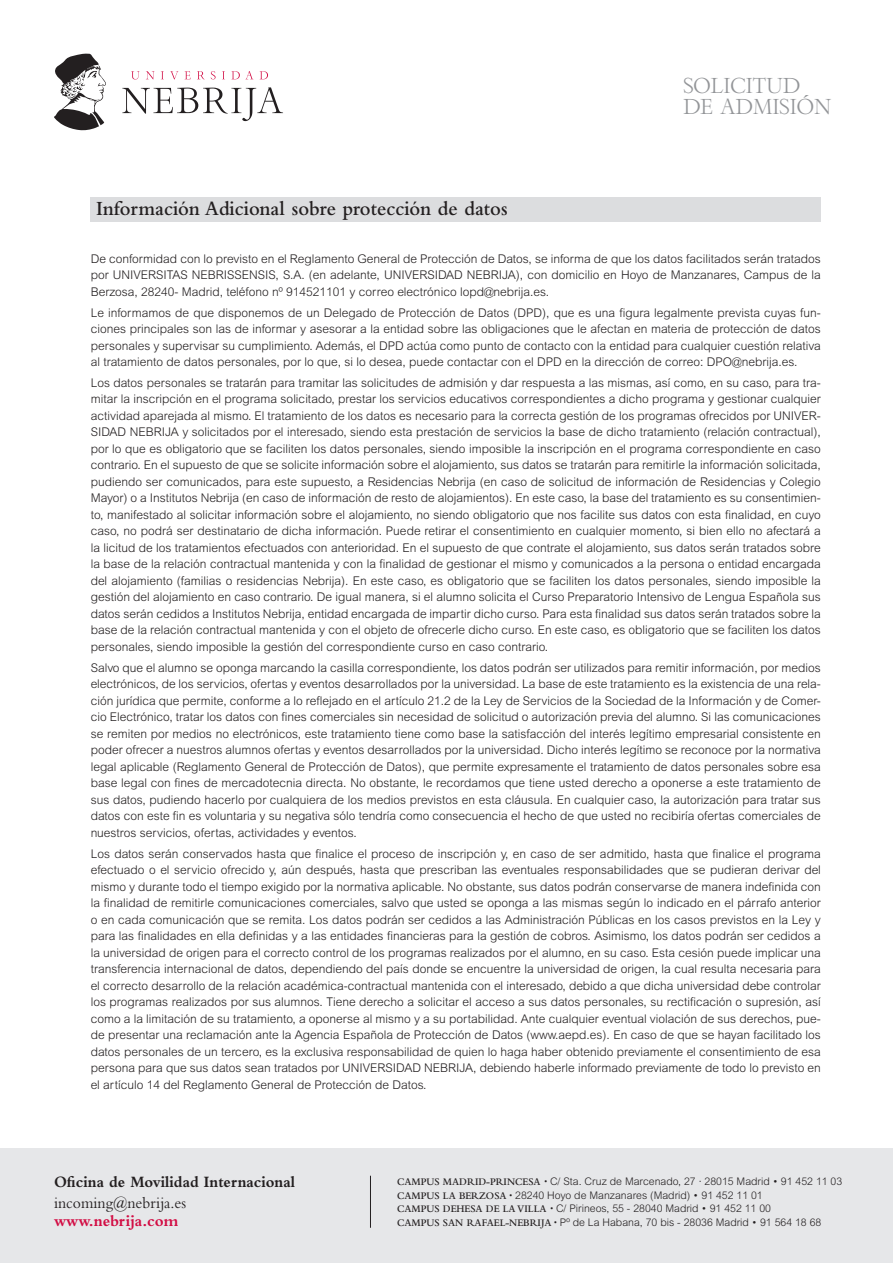
<style>
.page{position:relative;width:893px;height:1263px;background:#fff}
.page>*{position:absolute;margin:0;border:0;box-sizing:border-box;transform-origin:0 0}
.t1{font:600 21px "Bembo Std";color:#231f20;scale:.95 1}
.t2{font:20.85px/20.9px "Bembo Titling";color:#939598}
.t3{font:700 16.5px "Bembo Std";color:#231f20;scale:.93 1}
.t4{font:16.5px "Bembo Std";color:#231f20;scale:.95 1}
.t5{font:700 16.5px "Bembo Std";color:#d20d44;scale:.95 1}
.t6{font:300 12px/16.5px "Arial MT Pro";color:#231f20;text-align:justify}
.t7{font:300 10.5px/13.5px "Arial MT Pro";color:#231f20}
.s1{font-family:"Bembo Std";font-weight:600}
.s2{font-family:"Roboto"}
</style>
<div class="page">
<svg style="left:54px;top:54px;width:52px;height:77px"></svg>
<svg style="left:131px;top:71px;width:9px;height:8px"></svg>
<svg style="left:146px;top:71px;width:9px;height:8px"></svg>
<svg style="left:161px;top:71px;width:3px;height:8px"></svg>
<svg style="left:170px;top:71px;width:8px;height:8px"></svg>
<svg style="left:184px;top:71px;width:7px;height:8px"></svg>
<svg style="left:197px;top:71px;width:7px;height:8px"></svg>
<svg style="left:211px;top:71px;width:5px;height:8px"></svg>
<svg style="left:231px;top:71px;width:22px;height:8px"></svg>
<svg style="left:260px;top:71px;width:8px;height:8px"></svg>
<svg style="left:122px;top:87px;width:161px;height:34px"></svg>
<div style="left:0;top:1148px;width:893px;height:115px;background:#e6e7e9"></div>
<hr style="left:370px;top:1176px;width:1px;height:52px;background:#231f20">
<div style="left:91px;top:197px;width:730px;height:24px;background:#dcdddf"></div>
<h1 class="t1" style="left:96px;top:197px;width:435px">Información Adicional sobre protección de datos</h1>
<h2 class="t2" style="left:683px;top:75px;width:149px">SOLICITUD<br>DE ADMISIÓN</h2>
<p class="t6" style="left:91px;top:251px;width:732px">De conformidad con lo previsto en el Reglamento General de Protección de Datos, se informa de que los datos facilitados serán tratados por UNIVERSITAS NEBRISSENSIS, S.A. (en adelante, UNIVERSIDAD NEBRIJA), con domicilio en Hoyo de Manzanares, Campus de la Berzosa, 28240- Madrid, teléfono nº 914521101 y correo electrónico lopd@nebrija.es.</p>
<p class="t6" style="left:91px;top:304px;width:732px">Le informamos de que disponemos de un Delegado de Protección de Datos (DPD), que es una figura legalmente prevista cuyas fun&shy;ciones principales son las de informar y asesorar a la entidad sobre las obligaciones que le afectan en materia de protección de datos personales y supervisar su cumplimiento. Además, el DPD actúa como punto de contacto con la entidad para cualquier cuestión relativa al tratamiento de datos personales, por lo que, si lo desea, puede contactar con el DPD en la dirección de correo: DPO@nebrija.es.</p>
<p class="t6" style="left:91px;top:375px;width:732px">Los datos personales se tratarán para tramitar las solicitudes de admisión y dar respuesta a las mismas, así como, en su caso, para tra&shy;mitar la inscripción en el programa solicitado, prestar los servicios educativos correspondientes a dicho programa y gestionar cualquier actividad aparejada al mismo. El tratamiento de los datos es necesario para la correcta gestión de los programas ofrecidos por UNIVER-SIDAD NEBRIJA y solicitados por el interesado, siendo esta prestación de servicios la base de dicho tratamiento (relación contractual), por lo que es obligatorio que se faciliten los datos personales, siendo imposible la inscripción en el programa correspondiente en caso contrario. En el supuesto de que se solicite información sobre el alojamiento, sus datos se tratarán para remitirle la información solicitada, pudiendo ser comunicados, para este supuesto, a Residencias Nebrija (en caso de solicitud de información de Residencias y Colegio Mayor) o a Institutos Nebrija (en caso de información de resto de alojamientos). En este caso, la base del tratamiento es su consentimien&shy;to, manifestado al solicitar información sobre el alojamiento, no siendo obligatorio que nos facilite sus datos con esta finalidad, en cuyo caso, no podrá ser destinatario de dicha información. Puede retirar el consentimiento en cualquier momento, si bien ello no afectará a la licitud de los tratamientos efectuados con anterioridad. En el supuesto de que contrate el alojamiento, sus datos serán tratados sobre la base de la relación contractual mantenida y con la finalidad de gestionar el mismo y comunicados a la persona o entidad encargada del alojamiento (familias o residencias Nebrija). En este caso, es obligatorio que se faciliten los datos personales, siendo imposible la gestión del alojamiento en caso contrario. De igual manera, si el alumno solicita el Curso Preparatorio Intensivo de Lengua Española sus datos serán cedidos a Institutos Nebrija, entidad encargada de impartir dicho curso. Para esta finalidad sus datos serán tratados sobre la base de la relación contractual mantenida y con el objeto de ofrecerle dicho curso. En este caso, es obligatorio que se faciliten los datos personales, siendo imposible la gestión del correspondiente curso en caso contrario.</p>
<p class="t6" style="left:91px;top:659px;width:732px">Salvo que el alumno se oponga marcando la casilla correspondiente, los datos podrán ser utilizados para remitir información, por medios electrónicos, de los servicios, ofertas y eventos desarrollados por la universidad. La base de este tratamiento es la existencia de una rela&shy;ción jurídica que permite, conforme a lo reflejado en el artículo 21.2 de la Ley de Servicios de la Sociedad de la Información y de Comer&shy;cio Electrónico, tratar los datos con fines comerciales sin necesidad de solicitud o autorización previa del alumno. Si las comunicaciones se remiten por medios no electrónicos, este tratamiento tiene como base la satisfacción del interés legítimo empresarial consistente en poder ofrecer a nuestros alumnos ofertas y eventos desarrollados por la universidad. Dicho interés legítimo se reconoce por la normativa legal aplicable (Reglamento General de Protección de Datos), que permite expresamente el tratamiento de datos personales sobre esa base legal con fines de mercadotecnia directa. No obstante, le recordamos que tiene usted derecho a oponerse a este tratamiento de sus datos, pudiendo hacerlo por cualquiera de los medios previstos en esta cláusula. En cualquier caso, la autorización para tratar sus datos con este fin es voluntaria y su negativa sólo tendría como consecuencia el hecho de que usted no recibiría ofertas comerciales de nuestros servicios, ofertas, actividades y eventos.</p>
<p class="t6" style="left:91px;top:845px;width:732px">Los datos serán conservados hasta que finalice el proceso de inscripción y, en caso de ser admitido, hasta que finalice el programa efectuado o el servicio ofrecido y, aún después, hasta que prescriban las eventuales responsabilidades que se pudieran derivar del mismo y durante todo el tiempo exigido por la normativa aplicable. No obstante, sus datos podrán conservarse de manera indefinida con la finalidad de remitirle comunicaciones comerciales, salvo que usted se oponga a las mismas según lo indicado en el párrafo anterior o en cada comunicación que se remita. Los datos podrán ser cedidos a las Administración Públicas en los casos previstos en la Ley y para las finalidades en ella definidas y a las entidades financieras para la gestión de cobros. Asimismo, los datos podrán ser cedidos a la universidad de origen para el correcto control de los programas realizados por el alumno, en su caso. Esta cesión puede implicar una transferencia internacional de datos, dependiendo del país donde se encuentre la universidad de origen, la cual resulta necesaria para el correcto desarrollo de la relación académica-contractual mantenida con el interesado, debido a que dicha universidad debe controlar los programas realizados por sus alumnos. Tiene derecho a solicitar el acceso a sus datos personales, su rectificación o supresión, así como a la limitación de su tratamiento, a oponerse al mismo y a su portabilidad. Ante cualquier eventual violación de sus derechos, pue&shy;de presentar una reclamación ante la Agencia Española de Protección de Datos (www.aepd.es). En caso de que se hayan facilitado los datos personales de un tercero, es la exclusiva responsabilidad de quien lo haga haber obtenido previamente el consentimiento de esa persona para que sus datos sean tratados por UNIVERSIDAD NEBRIJA, debiendo haberle informado previamente de todo lo previsto en el artículo 14 del Reglamento General de Protección de Datos.</p>
<h3 class="t3" style="left:54px;top:1172px;width:261px">Oficina de Movilidad Internacional</h3>
<h3 class="t4" style="left:54px;top:1193px;width:141px">incoming@nebrija.es</h3>
<h3 class="t5" style="left:54px;top:1211px;width:133px">www.nebrija.com</h3>
<p class="t7" style="left:397px;top:1175px;width:447px"><span class="s1">CAMPUS MADRID-PRINCESA</span> <span class="s2">•</span> C/ Sta. Cruz de Marcenado, 27 · 28015 Madrid • 91 452 11 03<br><span class="s1">CAMPUS LA BERZOSA</span> <span class="s2">•</span> 28240 Hoyo de Manzanares (Madrid) • 91 452 11 01<br><span class="s1">CAMPUS DEHESA DE LA VILLA</span> <span class="s2">•</span> C/ Pirineos, 55 - 28040 Madrid • 91 452 11 00<br><span class="s1">CAMPUS SAN RAFAEL-NEBRIJA</span> <span class="s2">•</span> Pº de La Habana, 70 bis - 28036 Madrid • 91 564 18 68</p>
</div>
